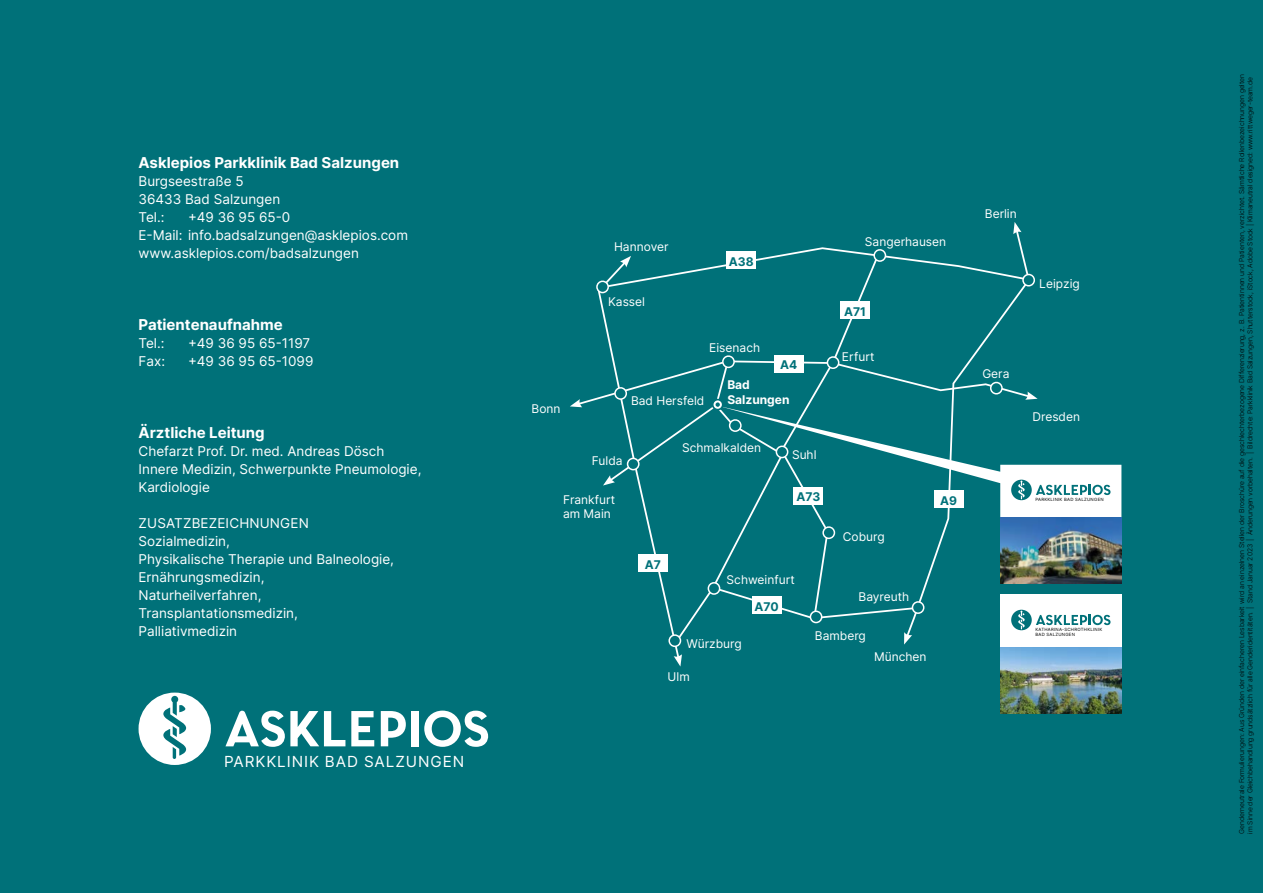
<style>
.page{position:relative;width:1263px;height:893px;background:#007179}
.page>*{position:absolute;margin:0;border:0;box-sizing:border-box;transform-origin:0 0}
.t1{font:15.3px "Inter";letter-spacing:.06em;color:#fff}
.t2{font:700 15px "Inter";color:#fff}
.t3{font:13.5px/18px "Inter";color:#fff}
.t4{font:12px/14.4px "Inter";color:#fff}
.t5{font:700 12px "Inter";color:#007179}
.t6{font:700 12px/14.4px "Inter";color:#fff}
.t7{font:300 6.75px/8.1px "Inter";letter-spacing:-.01em;color:#000}
.t8{font:4.35px/5.2px "Inter";letter-spacing:.06em;color:#000}
</style>
<div class="page">
<svg style="left:1110px;top:464px;width:11px;height:53px"></svg>
<img style="left:1110px;top:517px;width:11px;height:66px">
<svg style="left:381px;top:711px;width:25px;height:35px"></svg>
<div style="left:411px;top:711px;width:7px;height:35px;background:#fff"></div>
<svg style="left:424px;top:711px;width:64px;height:36px"></svg>
<svg style="left:225px;top:710px;width:120px;height:37px"></svg>
<svg style="left:351px;top:711px;width:23px;height:35px"></svg>
<div style="left:139px;top:693px;width:72px;height:72px;background:#fff;border-radius:50%"></div>
<svg style="left:163px;top:696px;width:23px;height:63px"></svg>
<div style="left:1000px;top:595px;width:121px;height:54px;background:#fff"></div>
<img style="left:1000px;top:647px;width:121px;height:66px">
<svg style="left:570px;top:222px;width:540px;height:444px"></svg>
<h2 class="t2" style="left:139px;top:151px;width:262px">Asklepios Parkklinik Bad Salzungen</h2>
<h3 class="t3" style="left:139px;top:171px;width:143px">Burgseestraße 5<br>36433 Bad Salzungen<br>Tel.:</h3>
<h3 class="t3" style="left:139px;top:207px;width:271px;text-indent:50px">+49 36 95 65-0<br>E-Mail: info.badsalzungen@asklepios.com www.asklepios.com/badsalzungen</h3>
<h2 class="t2" style="left:139px;top:313px;width:146px">Patientenaufnahme</h2>
<h3 class="t3" style="left:139px;top:333px;width:28px">Tel.:</h3>
<h3 class="t3" style="left:188px;top:333px;width:124px">+49 36 95 65-1197</h3>
<h3 class="t3" style="left:139px;top:351px;width:28px">Fax:</h3>
<h3 class="t3" style="left:188px;top:351px;width:127px">+49 36 95 65-1099</h3>
<h2 class="t2" style="left:139px;top:421px;width:128px">Ärztliche Leitung</h2>
<h3 class="t3" style="left:139px;top:441px;width:284px">Chefarzt Prof. Dr. med. Andreas Dösch<br>Innere Medizin, Schwerpunkte Pneumologie,<br>Kardiologie</h3>
<h3 class="t3" style="left:139px;top:513px;width:257px">ZUSATZBEZEICHNUNGEN<br>Sozialmedizin,<br>Physikalische Therapie und Balneologie,<br>Ernährungsmedizin,<br>Naturheilverfahren,<br>Transplantationsmedizin,<br>Palliativmedizin</h3>
<h1 class="t1" style="left:224px;top:750px;width:242px">PARKKLINIK BAD SALZUNGEN</h1>
<h3 class="t4" style="left:614px;top:239px;width:56px">Hannover</h3>
<h3 class="t4" style="left:865px;top:234px;width:83px">Sangerhausen</h3>
<h3 class="t4" style="left:531px;top:401px;width:31px">Bonn</h3>
<h3 class="t4" style="left:608px;top:294px;width:38px">Kassel</h3>
<h3 class="t5" style="left:729px;top:253px;width:26px">A38</h3>
<h3 class="t4" style="left:709px;top:340px;width:52px">Eisenach</h3>
<h3 class="t5" style="left:780px;top:356px;width:19px">A4</h3>
<h3 class="t4" style="left:631px;top:394px;width:75px">Bad Hersfeld</h3>
<h3 class="t6" style="left:727px;top:377px;width:64px">Bad<br>Salzungen</h3>
<h3 class="t4" style="left:592px;top:453px;width:32px">Fulda</h3>
<h3 class="t4" style="left:682px;top:440px;width:81px">Schmalkalden</h3>
<h3 class="t4" style="left:792px;top:447px;width:26px">Suhl</h3>
<h3 class="t4" style="left:563px;top:492px;width:54px">Frankfurt am Main</h3>
<h3 class="t5" style="left:645px;top:556px;width:18px">A7</h3>
<h3 class="t5" style="left:796px;top:488px;width:25px">A73</h3>
<h3 class="t4" style="left:727px;top:572px;width:70px">Schweinfurt</h3>
<h3 class="t5" style="left:755px;top:597px;width:26px">A70</h3>
<h3 class="t5" style="left:844px;top:303px;width:23px">A71</h3>
<h3 class="t4" style="left:842px;top:349px;width:34px">Erfurt</h3>
<h3 class="t4" style="left:843px;top:529px;width:43px">Coburg</h3>
<h3 class="t4" style="left:858px;top:589px;width:52px">Bayreuth</h3>
<h3 class="t4" style="left:686px;top:636px;width:57px">Würzburg</h3>
<h3 class="t4" style="left:668px;top:669px;width:24px">Ulm</h3>
<h3 class="t4" style="left:815px;top:628px;width:53px">Bamberg</h3>
<h3 class="t4" style="left:874px;top:649px;width:54px">München</h3>
<h3 class="t5" style="left:940px;top:492px;width:18px">A9</h3>
<h3 class="t4" style="left:985px;top:207px;width:33px">Berlin</h3>
<h3 class="t4" style="left:1039px;top:276px;width:42px">Leipzig</h3>
<h3 class="t4" style="left:982px;top:366px;width:29px">Gera</h3>
<h3 class="t4" style="left:1032px;top:409px;width:49px">Dresden</h3>
<p class="t8" style="left:1035px;top:497px;width:70px">PARKKLINIK BAD SALZUNGEN</p>
<p class="t8" style="left:1035px;top:627px;width:68px">KATHARINA-SCHROTHKLINIK<br>BAD SALZUNGEN</p>
<p class="t7" style="left:1237px;top:834px;width:761px;rotate:-90deg">Genderneutrale Formulierungen: Aus Gründen der einfacheren Lesbarkeit wird an einzelnen Stellen der Broschüre auf die geschlechterbezogene Differenzierung, z. B. Patientinnen und Patienten, verzichtet. Sämtliche Rollenbezeichnungen gelten im Sinne der Gleichbehandlung grundsätzlich für alle Genderidentitäten. | Stand Januar 2023 | Änderungen vorbehalten. | Bildrechte: Parkklinik Bad Salzungen, Shutterstock, iStock, Adobe Stock | Klimaneutral designed: www.rittweger-team.de</p>
</div>
